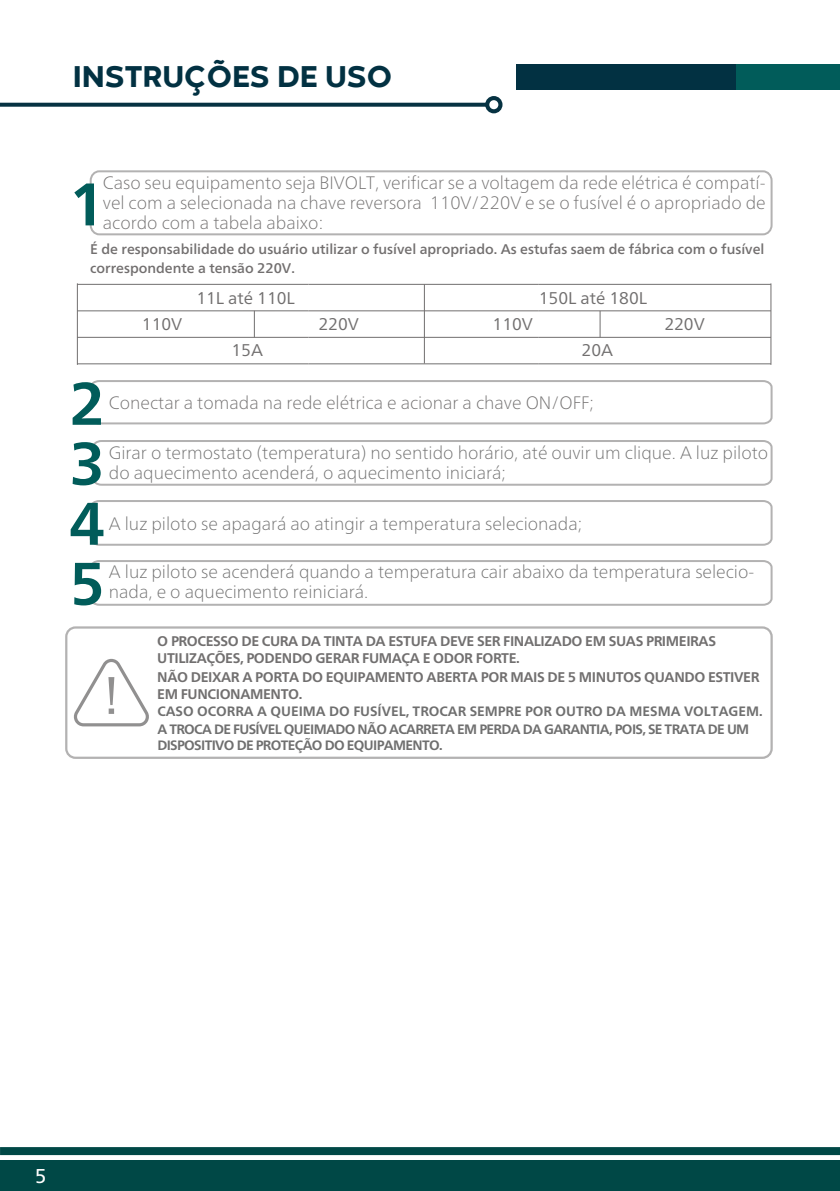
<style>
.page{position:relative;width:840px;height:1191px;background:#fff}
.page>*{position:absolute;margin:0;border:0;box-sizing:border-box;transform-origin:0 0}
.t1{font:700 60px/60px "Frutiger Neue LT";color:#015c5a;text-align:justify}
.t2{font:800 31px "Codec Warm Trial";color:#023142}
.t3{font:20px "Frutiger Neue LT";color:#fff}
.t4{font:100 18px/20px "Frutiger Neue LT";color:#6f6f6f}
.t5{font:100 18px/19.6px "Frutiger Neue LT";color:#716f6f;text-align:justify}
.t6{font:17px "Frutiger Neue LT";color:#716f6f}
.t7{font:700 14px/16.8px "Frutiger Neue LT";letter-spacing:-.03em;color:#716f6f}
.t8{font:500 14px/19.6px "Frutiger Neue LT";color:#726f6f}
.t9{font:700 13.6px/17.8px "Frutiger Neue LT";letter-spacing:-.045em;color:#6f6f6f}
</style>
<div class="page">
<div style="left:90px;top:170px;width:682px;height:65px;border:2px solid #b3b2b2;border-radius:9px"></div>
<div style="left:0;top:1160px;width:839px;height:31px;background:#004846"></div>
<div style="left:0;top:1147px;width:839px;height:8px;background:#004846"></div>
<svg style="left:0;top:103px;width:485px;height:4px;fill:#063242"></svg>
<div style="left:485px;top:96px;width:17px;height:17px;background:#063242;border-radius:50%"></div>
<div style="left:489px;top:100px;width:9px;height:9px;background:#fff;border-radius:50%"></div>
<div style="left:516px;top:64px;width:323px;height:25px;background:#023142"></div>
<svg style="left:89px;top:380px;width:684px;height:45px"></svg>
<div style="left:60px;top:385px;width:38px;height:41px;background:#fff;border-radius:50%"></div>
<svg style="left:92px;top:440px;width:681px;height:46px"></svg>
<div style="left:60px;top:443px;width:38px;height:42px;background:#fff;border-radius:50%"></div>
<svg style="left:89px;top:500px;width:684px;height:46px"></svg>
<svg style="left:89px;top:560px;width:684px;height:46px"></svg>
<div style="left:60px;top:564px;width:38px;height:41px;background:#fff;border-radius:50%"></div>
<div style="left:65px;top:626px;width:707px;height:133px;border:2px solid #b3b2b2;border-radius:9px"></div>
<svg style="left:73px;top:659px;width:76px;height:67px"></svg>
<div style="left:736px;top:64px;width:103px;height:25px;background:#015c5a"></div>
<svg style="left:254px;top:311px;width:1px;height:26px"></svg>
<hr style="left:77px;top:283px;width:1px;height:82px;background:#716f6f">
<hr style="left:77px;top:284px;width:231px;height:1px;background:#716f6f">
<hr style="left:308px;top:284px;width:230px;height:1px;background:#716f6f">
<hr style="left:538px;top:284px;width:232px;height:1px;background:#716f6f">
<hr style="left:423px;top:284px;width:1px;height:79px;background:#716f6f">
<hr style="left:770px;top:283px;width:1px;height:82px;background:#716f6f">
<hr style="left:77px;top:310px;width:231px;height:1px;background:#716f6f">
<hr style="left:308px;top:310px;width:230px;height:1px;background:#716f6f">
<hr style="left:538px;top:310px;width:232px;height:1px;background:#716f6f">
<hr style="left:77px;top:337px;width:231px;height:1px;background:#716f6f">
<hr style="left:308px;top:337px;width:230px;height:1px;background:#716f6f">
<hr style="left:538px;top:337px;width:232px;height:1px;background:#716f6f">
<hr style="left:77px;top:363px;width:231px;height:1px;background:#716f6f">
<hr style="left:308px;top:363px;width:230px;height:1px;background:#716f6f">
<hr style="left:538px;top:363px;width:232px;height:1px;background:#716f6f">
<svg style="left:599px;top:311px;width:1px;height:26px"></svg>
<h2 class="t2" style="left:73px;top:56px;width:321px">INSTRUÇÕES DE USO</h2>
<h1 class="t1" style="left:69px;top:174px;width:37px">1</h1>
<p class="t5" style="left:103px;top:173px;width:664px">Caso seu equipamento seja BIVOLT, verificar se a voltagem da rede elétrica é compatí&shy;vel com a selecionada na chave reversora 110V/220V e se o fusível é o apropriado de acordo com a tabela abaixo:</p>
<p class="t8" style="left:90px;top:239px;width:675px">É de responsabilidade do usuário utilizar o fusível apropriado. As estufas saem de fábrica com o fusível correspondente a tensão 220V.</p>
<p class="t6" style="left:142px;top:314px;width:42px">110V</p>
<p class="t6" style="left:196px;top:288px;width:100px">11L até 110L</p>
<p class="t6" style="left:538px;top:288px;width:110px">150L até 180L</p>
<p class="t6" style="left:231px;top:340px;width:33px">15A</p>
<p class="t6" style="left:318px;top:314px;width:42px">220V</p>
<p class="t6" style="left:492px;top:314px;width:42px">110V</p>
<p class="t6" style="left:581px;top:340px;width:33px">20A</p>
<p class="t6" style="left:664px;top:314px;width:42px">220V</p>
<h1 class="t1" style="left:69px;top:373px;width:37px">2<br>3<br>4<br>5</h1>
<p class="t5" style="left:109px;top:392px;width:486px">Conectar a tomada na rede elétrica e acionar a chave ON/OFF;</p>
<p class="t4" style="left:109px;top:442px;width:660px">Girar o termostato (temperatura) no sentido horário, até ouvir um clique. A luz piloto do aquecimento acenderá, o aquecimento iniciará;</p>
<p class="t4" style="left:109px;top:513px;width:475px">A luz piloto se apagará ao atingir a temperatura selecionada;</p>
<p class="t4" style="left:109px;top:561px;width:646px">A luz piloto se acenderá quando a temperatura cair abaixo da temperatura selecio&shy;nada, e o aquecimento reiniciará.</p>
<p class="t7" style="left:157px;top:633px;width:560px">O PROCESSO DE CURA DA TINTA DA ESTUFA DEVE SER FINALIZADO EM SUAS PRIMEIRAS<br>UTILIZAÇÕES, PODENDO GERAR FUMAÇA E ODOR FORTE.</p>
<p class="t7" style="left:157px;top:669px;width:603px">NÃO DEIXAR A PORTA DO EQUIPAMENTO ABERTA POR MAIS DE 5 MINUTOS QUANDO ESTIVER<br>EM FUNCIONAMENTO.</p>
<p class="t9" style="left:157px;top:702px;width:606px">CASO OCORRA A QUEIMA DO FUSÍVEL, TROCAR SEMPRE POR OUTRO DA MESMA VOLTAGEM.<br>A TROCA DE FUSÍVEL QUEIMADO NÃO ACARRETA EM PERDA DA GARANTIA, POIS, SE TRATA DE UM</p>
<p class="t9" style="left:157px;top:736px;width:287px">DISPOSITIVO DE PROTEÇÃO DO EQUIPAMENTO.</p>
<p class="t3" style="left:35px;top:1164px;width:13px">5</p>
</div>
